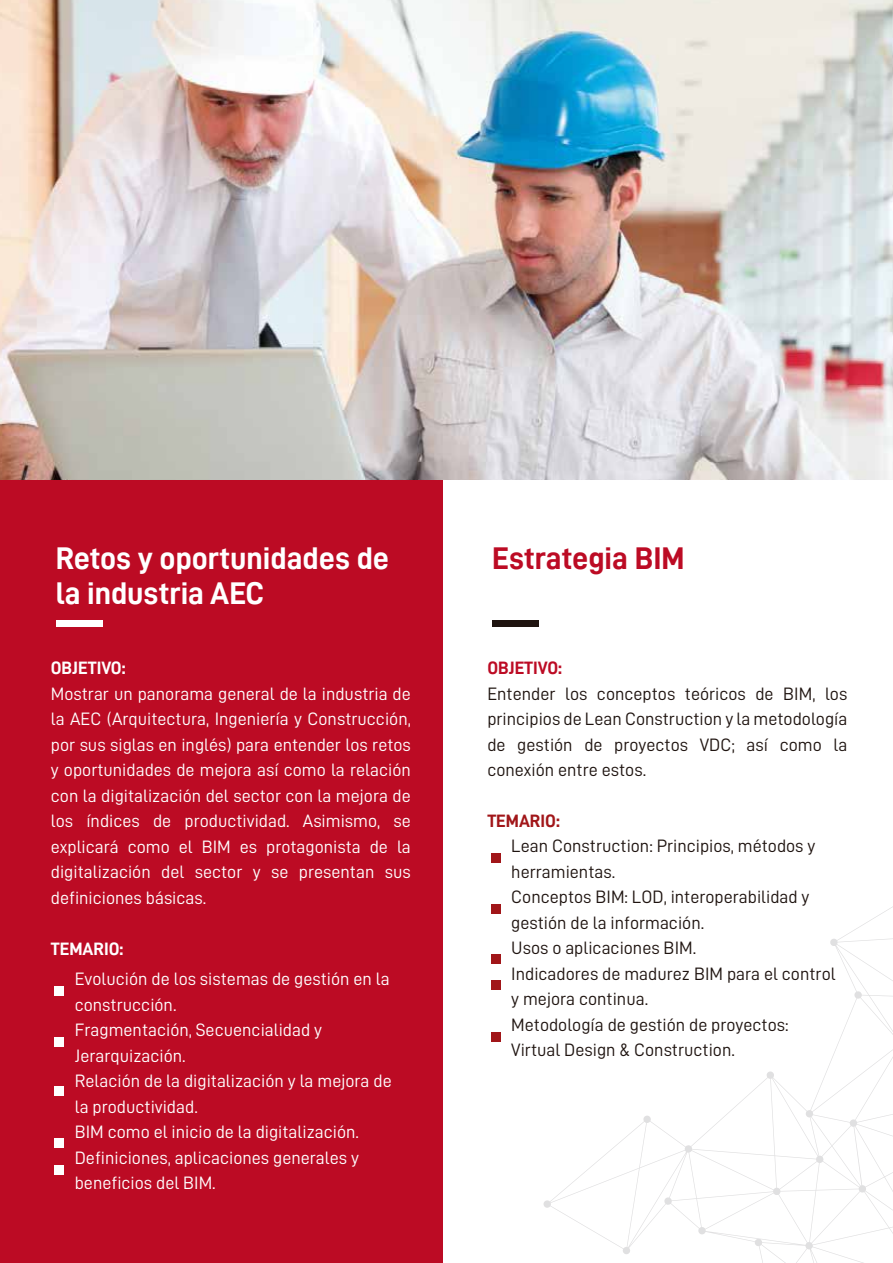
<style>
.page{position:relative;width:893px;height:1263px;background:#fff}
.page>*{position:absolute;margin:0;border:0;box-sizing:border-box;transform-origin:0 0}
.t1{font:31.5px/34.5px "D DIN Bold";color:#fff}
.t2{font:31.5px "D DIN Bold";color:#bc0b24}
.t3{font:18px/25.5px "D DIN";color:#fff;text-align:justify}
.t4{font:18px/25.5px "D DIN";color:#1f1410;text-align:justify}
.t5{font:18px "D DIN Bold";color:#fff}
.t6{font:18px "D DIN Bold";color:#bc0b24}
.t7{font:18px "D DIN Bold";color:#a11619}
</style>
<div class="page">
<svg style="left:543px;top:907px;width:349px;height:356px"></svg>
<div style="left:0;top:480px;width:442px;height:783px;background:#bc0b24"></div>
<div style="left:56px;top:621px;width:46px;height:6px;background:#fff"></div>
<div style="left:55px;top:987px;width:9px;height:9px;background:#fff"></div>
<div style="left:55px;top:1037px;width:9px;height:9px;background:#fff"></div>
<div style="left:55px;top:1086px;width:9px;height:9px;background:#fff"></div>
<div style="left:55px;top:1165px;width:9px;height:9px;background:#fff"></div>
<div style="left:55px;top:1138px;width:9px;height:9px;background:#fff"></div>
<div style="left:492px;top:621px;width:47px;height:6px;background:#1f1410"></div>
<div style="left:491px;top:854px;width:9px;height:9px;background:#a11619"></div>
<div style="left:491px;top:904px;width:9px;height:9px;background:#a11619"></div>
<div style="left:491px;top:955px;width:9px;height:9px;background:#a11619"></div>
<div style="left:491px;top:1032px;width:9px;height:9px;background:#a11619"></div>
<div style="left:491px;top:981px;width:9px;height:9px;background:#a11619"></div>
<img style="left:0;top:0;width:893px;height:479px">
<h1 class="t1" style="left:56px;top:540px;width:335px">Retos y oportunidades de la industria AEC</h1>
<p class="t5" style="left:51px;top:658px;width:76px">OBJETIVO:</p>
<p class="t3" style="left:51px;top:680px;width:361px">Mostrar un panorama general de la industria de la AEC (Arquitectura, Ingeniería y Construcción, por sus siglas en inglés) para entender los retos y oportunidades de mejora así como la relación con la digitalización del sector con la mejora de los índices de productividad. Asimismo, se explicará como el BIM es protagonista de la digitalización del sector y se presentan sus definiciones básicas.</p>
<p class="t5" style="left:51px;top:939px;width:74px">TEMARIO:</p>
<p class="t3" style="left:75px;top:966px;width:318px;text-align:left">Evolución de los sistemas de gestión en la construcción.<br>Fragmentación, Secuencialidad y<br>Jerarquización.<br>Relación de la digitalización y la mejora de la productividad.<br>BIM como el inicio de la digitalización.<br>Definiciones, aplicaciones generales y beneficios del BIM.</p>
<h1 class="t2" style="left:492px;top:541px;width:194px">Estrategia BIM</h1>
<p class="t6" style="left:487px;top:658px;width:76px">OBJETIVO:</p>
<p class="t4" style="left:487px;top:680px;width:361px">Entender los conceptos teóricos de BIM, los principios de Lean Construction y la metodología de gestión de proyectos VDC; así como la conexión entre estos.</p>
<p class="t7" style="left:487px;top:811px;width:74px">TEMARIO:</p>
<p class="t4" style="left:511px;top:833px;width:326px;text-align:left">Lean Construction: Principios, métodos y herramientas.<br>Conceptos BIM: LOD, interoperabilidad y gestión de la información.<br>Usos o aplicaciones BIM.<br>Indicadores de madurez BIM para el control y mejora continua.<br>Metodología de gestión de proyectos:<br>Virtual Design &amp; Construction.</p>
</div>
